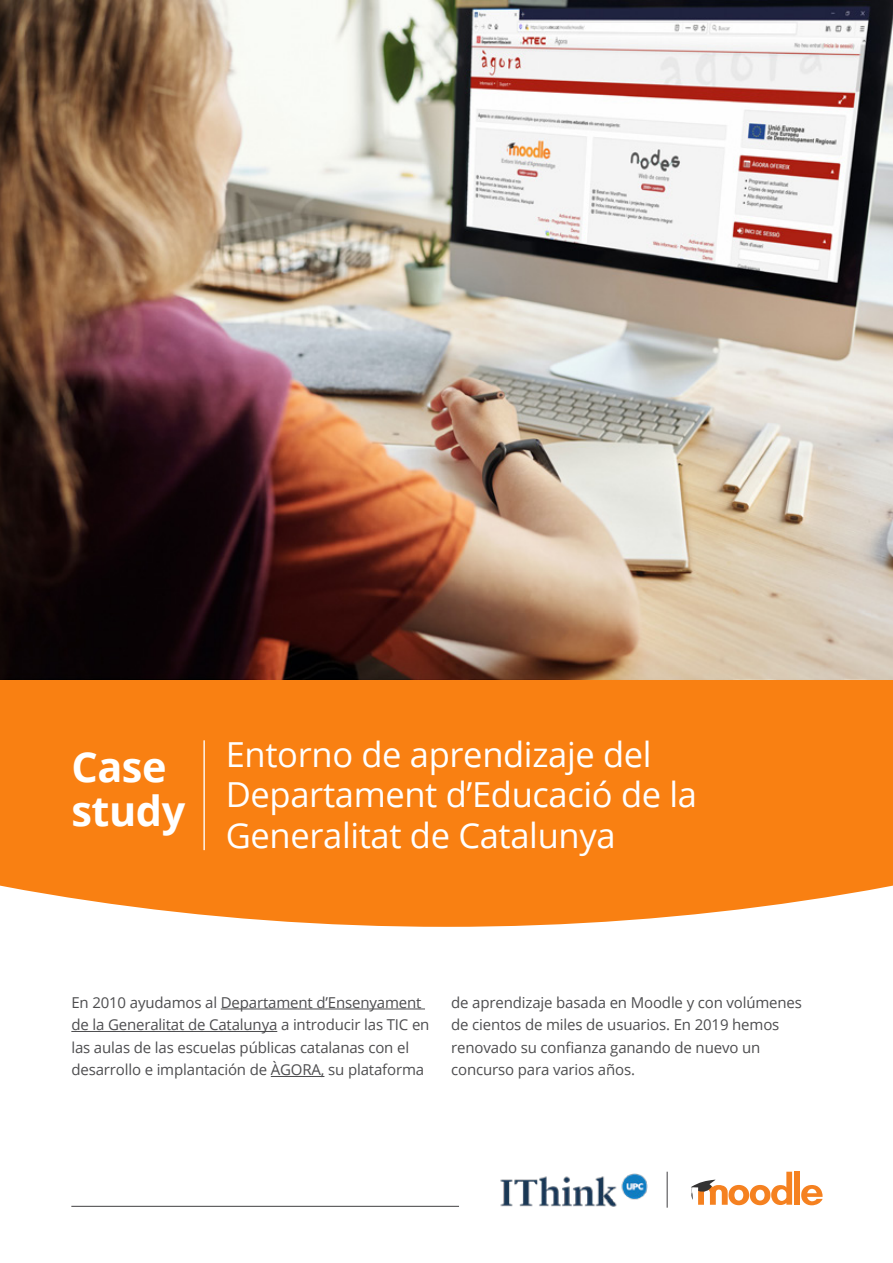
<style>
.page{position:relative;width:893px;height:1263px;background:#fff}
.page>*{position:absolute;margin:0;border:0;box-sizing:border-box;transform-origin:0 0}
.t1{font:700 41.4px/43.8px "Open Sans";letter-spacing:-.01em;color:#fff}
.t2{font:34.5px/40.5px "Open Sans";letter-spacing:-.01em;color:#fff}
.t3{font:15px/22.5px "Open Sans";letter-spacing:-.01em;color:#4d4d4f}
</style>
<div class="page">
<div style="left:0;top:679px;width:893px;height:248px;background:#f98012"></div>
<img style="left:0;top:0;width:893px;height:679px">
<hr style="left:221px;top:1008px;width:204px;height:1px;background:#4d4d4f">
<hr style="left:71px;top:1031px;width:206px;height:1px;background:#4d4d4f">
<hr style="left:271px;top:1076px;width:53px;height:1px;background:#4d4d4f">
<svg style="left:801px;top:1185px;width:22px;height:20px"></svg>
<div style="left:794px;top:1172px;width:6px;height:33px;background:#f58120"></div>
<svg style="left:691px;top:1172px;width:101px;height:33px"></svg>
<hr style="left:71px;top:1206px;width:388px;height:1px;background:#414042">
<hr style="left:667px;top:1172px;width:1px;height:36px;background:#414042">
<hr style="left:203px;top:740px;width:2px;height:110px;background:#fff">
<img style="left:500px;top:1173px;width:148px;height:34px">
<h1 class="t1" style="left:71px;top:744px;width:115px">Case study</h1>
<h2 class="t2" style="left:226px;top:733px;width:473px">Entorno de aprendizaje del<br>Departament d’Educació de la<br>Generalitat de Catalunya</h2>
<p class="t3" style="left:71px;top:991px;width:360px">En 2010 ayudamos al Departament d’Ensenyament de la Generalitat de Catalunya a introducir las TIC en las aulas de las escuelas públicas catalanas con el desarrollo e implantación de ÀGORA, su plataforma</p>
<p class="t3" style="left:451px;top:991px;width:352px">de aprendizaje basada en Moodle y con volúmenes de cientos de miles de usuarios. En 2019 hemos renovado su confianza ganando de nuevo un concurso para varios años.</p>
</div>
